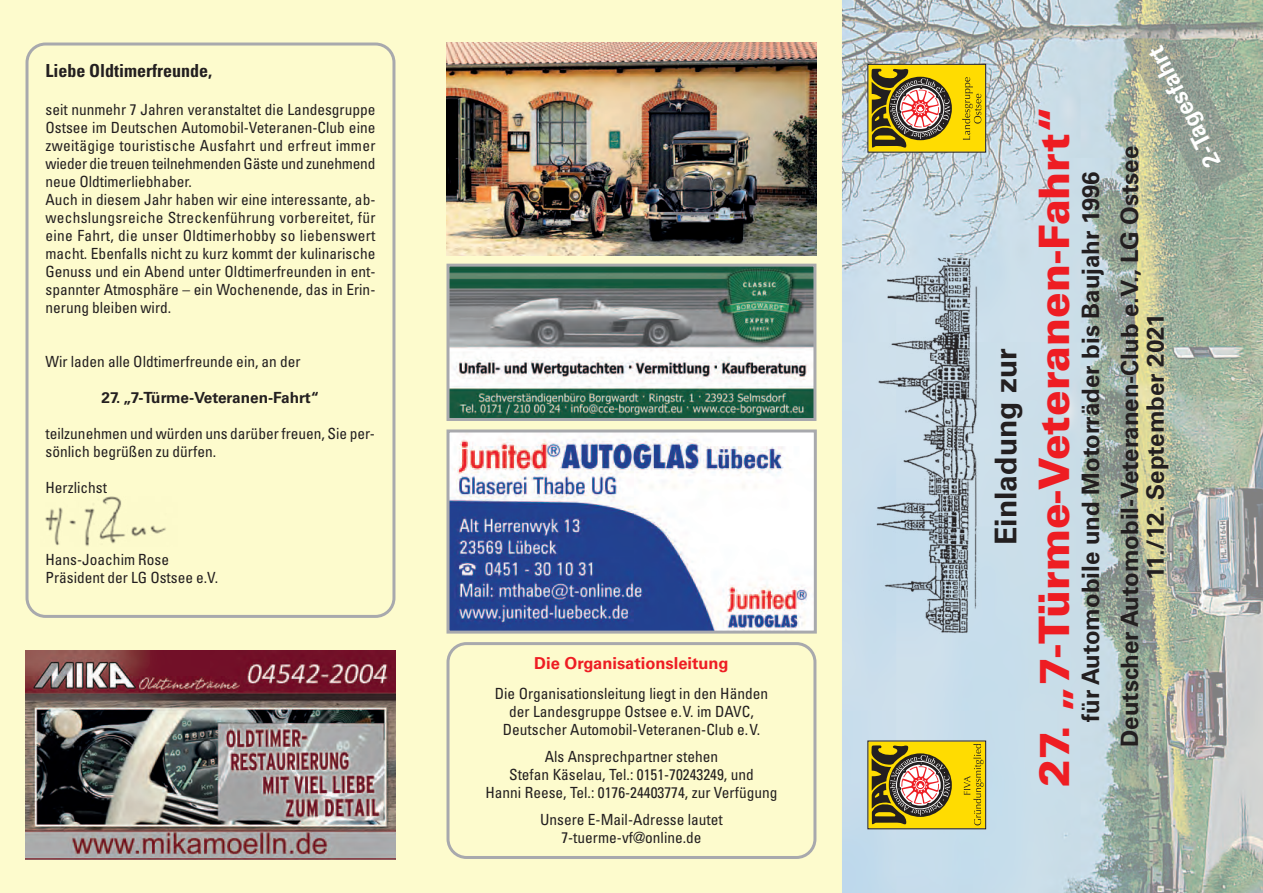
<style>
.page{position:relative;width:1263px;height:893px;background:#fff}
.page>*{position:absolute;margin:0;border:0;box-sizing:border-box;transform-origin:0 0}
.t1{font:900 42px "Univers";color:#ee1d23}
.t2{font:700 30px "Univers";color:#231f20}
.t3{font:700 24px "Univers";color:#231f20}
.t4{font:700 24px "Univers";color:#fff;scale:.95 1}
.t5{font:700 condensed 18px "Univers";color:#231f20}
.t6{font:700 16.5px "Univers";color:#ee1d23}
.t7{font:condensed 15.3px/18px "Univers";color:#231f20;text-align:justify}
.t8{font:700 15.3px "Univers";color:#231f20}
</style>
<div class="page">
<div style="left:0;top:0;width:843px;height:893px;background:#fdfbcd"></div>
<svg style="left:26px;top:43px;width:369px;height:575px"></svg>
<svg style="left:446px;top:642px;width:370px;height:217px"></svg>
<img style="left:40px;top:496px;width:139px;height:51px">
<img style="left:842px;top:0;width:421px;height:893px">
<svg style="left:869px;top:66px;width:115px;height:85px;background:#ba9d2b"></svg>
<div style="left:867px;top:64px;width:119px;height:89px;border:1px solid #231f20"></div>
<img style="left:873px;top:256px;width:106px;height:378px">
<svg style="left:1123px;top:17px;width:125px;height:178px;background:#a1ac99"></svg>
<img style="left:446px;top:43px;width:370px;height:212px">
<img style="left:450px;top:268px;width:362px;height:149px">
<div style="left:446px;top:264px;width:370px;height:157px;border:3px solid #a8a9ad"></div>
<img style="left:450px;top:433px;width:363px;height:197px">
<div style="left:446px;top:429px;width:371px;height:205px;border:3px solid #a8a9ad"></div>
<svg style="left:869px;top:743px;width:115px;height:84px;background:#b99c2c"></svg>
<div style="left:867px;top:741px;width:119px;height:88px;border:1px solid #231f20"></div>
<img style="left:26px;top:651px;width:369px;height:208px">
<p class="t5" style="left:46px;top:64px;width:168px">Liebe Oldtimerfreunde,</p>
<p class="t7" style="left:46px;top:102px;width:331px">seit nunmehr 7 Jahren veranstaltet die Landesgruppe Ostsee im Deutschen Automobil-Veteranen-Club eine zweitägige touristische Ausfahrt und erfreut immer wieder die treuen teilnehmenden Gäste und zunehmend neue Old timerliebhaber.</p>
<p class="t7" style="left:46px;top:192px;width:331px">Auch in diesem Jahr haben wir eine interessante, ab&shy;wechslungsreiche Streckenführung vorbereitet, für eine Fahrt, die unser Oldtimerhobby so liebenswert macht. Ebenfalls nicht zu kurz kommt der kulinarische Genuss und ein Abend unter Oldtimerfreunden in ent&shy;spannter Atmosphäre – ein Wochenende, das in Erin&shy;nerung bleiben wird.</p>
<p class="t7" style="left:46px;top:354px;width:256px">Wir laden alle Oldtimerfreunde ein, an der</p>
<p class="t8" style="left:102px;top:392px;width:219px">27. „7-Türme-Veteranen-Fahrt“</p>
<p class="t7" style="left:46px;top:426px;width:331px">teilzunehmen und würden uns darüber freuen, Sie per&shy;sönlich begrüßen zu dürfen.</p>
<p class="t7" style="left:46px;top:480px;width:63px">Herzlichst</p>
<p class="t7" style="left:46px;top:552px;width:125px">Hans-Joachim Rose</p>
<p class="t7" style="left:46px;top:570px;width:174px">Präsident der LG Ostsee e.V.</p>
<p class="t6" style="left:534px;top:657px;width:196px">Die Organisationsleitung</p>
<p class="t7" style="left:495px;top:686px;width:275px">Die Organisationsleitung liegt in den Händen</p>
<p class="t7" style="left:509px;top:704px;width:246px">der Landesgruppe Ostsee e.V. im DAVC,</p>
<p class="t7" style="left:503px;top:722px;width:259px">Deutscher Automobil-Veteranen-Club e.V.</p>
<p class="t7" style="left:545px;top:749px;width:175px">Als Ansprechpartner stehen</p>
<p class="t7" style="left:509px;top:767px;width:246px">Stefan Käselau, Tel.: 0151-70243249, und</p>
<p class="t7" style="left:485px;top:785px;width:293px">Hanni Reese, Tel.: 0176-24403774, zur Verfügung</p>
<p class="t7" style="left:540px;top:812px;width:184px">Unsere E-Mail-Adresse lautet</p>
<p class="t7" style="left:561px;top:830px;width:142px">7-tuerme-vf@online.de</p>
<p class="t2" style="left:995px;top:545px;width:198px;rotate:-90deg">Einladung zur</p>
<p class="t1" style="left:1039px;top:787px;width:683px;rotate:-90deg">27. „7-Türme-Veteranen-Fahrt“</p>
<p class="t3" style="left:1082px;top:722px;width:552px;rotate:-90deg">für Automobile und Motorräder bis Baujahr 1996</p>
<p class="t4" style="left:1206px;top:169px;width:140px;rotate:-117deg">2-Tagesfahrt</p>
<p class="t3" style="left:1121px;top:747px;width:602px;rotate:-90deg">Deutscher Automobil-Veteranen-Club e.V., LG Ostsee</p>
<p class="t3" style="left:1146px;top:580px;width:268px;rotate:-90deg">11./12. September 2021</p>
</div>
